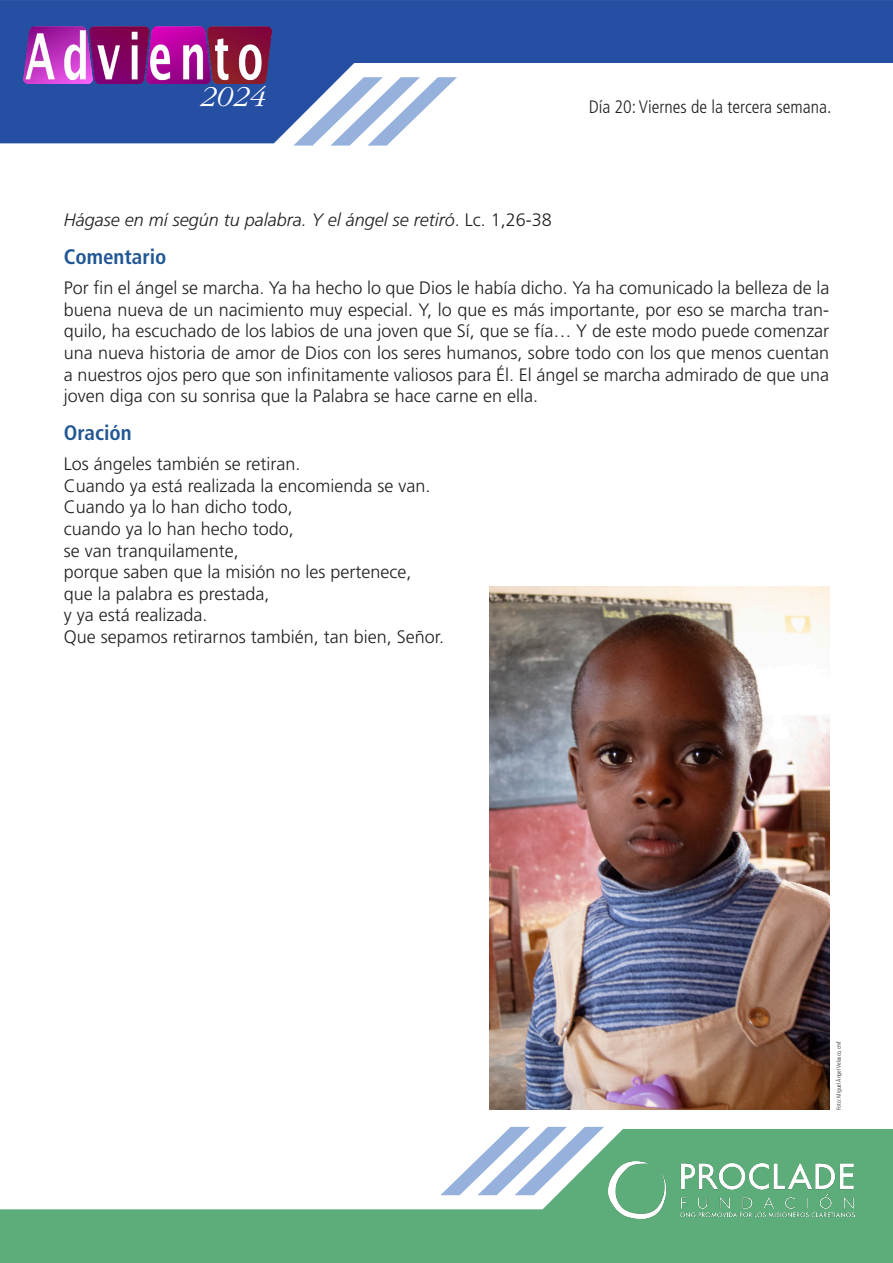
<style>
.page{position:relative;width:893px;height:1263px;background:#fff}
.page>*{position:absolute;margin:0;border:0;box-sizing:border-box;transform-origin:0 0}
.t1{font:italic 300 30px "ITC Garamond Std";color:#fff}
.Título{font:700 condensed 21px "Frutiger LT Std";color:#215794}
.t2{font:300 18px/21.6px "Frutiger LT Std";color:#231f20;text-align:justify}
.t3{font:italic 300 18px "Frutiger LT Std";color:#231f20}
.Día_1{font:300 condensed 18px "Frutiger LT Std";color:#231f20}
.t4{font:300 condensed 6px "Frutiger LT Std";color:#231f20}
.s1{font-style:normal}
</style>
<div class="page">
<svg style="left:0;top:0;width:893px;height:143px;fill:#254fa2"></svg>
<svg style="left:0;top:1129px;width:893px;height:134px;fill:#5dad7a"></svg>
<svg style="left:440px;top:1127px;width:164px;height:68px"></svg>
<svg style="left:293px;top:77px;width:164px;height:69px"></svg>
<img style="left:608px;top:1161px;width:247px;height:57px">
<img style="left:23px;top:26px;width:248px;height:58px">
<img style="left:489px;top:587px;width:340px;height:523px">
<h1 class="t1" style="left:200px;top:80px;width:67px">2024</h1>
<p class="Día_1" style="left:589px;top:97px;width:244px">Día 20: Viernes de la tercera semana.</p>
<p class="t3" style="left:64px;top:210px;width:490px">Hágase en mí según tu palabra. Y el ángel se retiró<span class="s1">. Lc. 1,26-38</span></p>
<p class="Título" style="left:64px;top:244px;width:104px">Comentario</p>
<p class="t2" style="left:64px;top:277px;width:767px">Por fin el ángel se marcha. Ya ha hecho lo que Dios le había dicho. Ya ha comunicado la belleza de la buena nueva de un nacimiento muy especial. Y, lo que es más importante, por eso se marcha tran&shy;quilo, ha escuchado de los labios de una joven que Sí, que se fía… Y de este modo puede comenzar una nueva historia de amor de Dios con los seres humanos, sobre todo con los que menos cuentan a nuestros ojos pero que son infinitamente valiosos para Él. El ángel se marcha admirado de que una joven diga con su sonrisa que la Palabra se hace carne en ella.</p>
<p class="Título" style="left:64px;top:420px;width:69px">Oración</p>
<p class="t2" style="left:64px;top:453px;width:238px">Los ángeles también se retiran.</p>
<p class="t2" style="left:64px;top:475px;width:368px">Cuando ya está realizada la encomienda se van.</p>
<p class="t2" style="left:64px;top:497px;width:231px">Cuando ya lo han dicho todo,</p>
<p class="t2" style="left:64px;top:518px;width:232px">cuando ya lo han hecho todo,</p>
<p class="t2" style="left:64px;top:540px;width:177px">se van tranquilamente,</p>
<p class="t2" style="left:64px;top:561px;width:349px">porque saben que la misión no les pertenece,</p>
<p class="t2" style="left:64px;top:583px;width:207px">que la palabra es prestada,</p>
<p class="t2" style="left:64px;top:605px;width:145px">y ya está realizada.</p>
<p class="t2" style="left:64px;top:626px;width:382px">Que sepamos retirarnos también, tan bien, Señor.</p>
<p class="t4" style="left:835px;top:1110px;width:70px;rotate:-90deg">Foto: Miguel Ángel Velasco, cmf</p>
</div>
